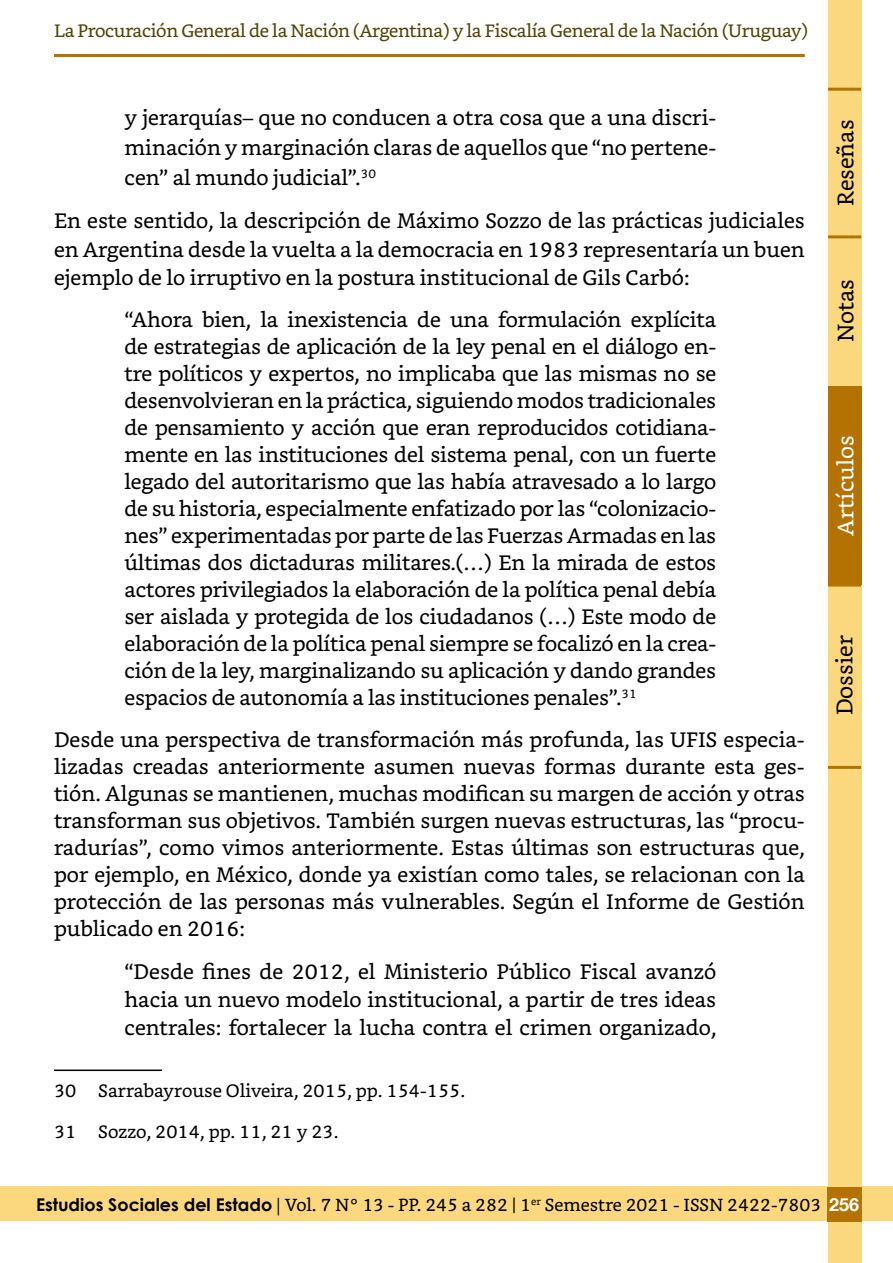
<style>
.page{position:relative;width:893px;height:1263px;background:#fff}
.page>*{position:absolute;margin:0;border:0;box-sizing:border-box;transform-origin:0 0}
.t1{font:22.5px "Bookerly";color:#000}
.t2{font:22.5px "Bookerly";color:#fff}
.citas-textuales{font:21px/27px "Bookerly";color:#000;text-align:justify}
.Cuerpo{font:21px/27px "Bookerly";color:#000;text-align:justify}
.t3{font:18px "Bookerly";letter-spacing:-.02em;color:#524405}
.Notas_al_pie{font:18px "Bookerly";color:#000}
.t4{font:17.55px "Bookerly";color:#000}
.s1{font-family:"Century Gothic";font-weight:700}
.s2{font-family:"Minion Pro"}
.s3{font-family:"Helvetica Neue";font-weight:700;font-size:18px;color:#fff}
</style>
<div class="page">
<div style="left:0;top:1187px;width:893px;height:34px;background:#fbd87e"></div>
<div style="left:828px;top:0;width:33px;height:1263px;background:#fbd87e"></div>
<div style="left:828px;top:386px;width:33px;height:199px;background:#b47300"></div>
<hr style="left:828px;top:766px;width:33px;height:3px;background:#b47300">
<div style="left:827px;top:1187px;width:35px;height:35px;background:#b47300"></div>
<hr style="left:828px;top:235px;width:33px;height:3px;background:#b47300">
<hr style="left:828px;top:88px;width:33px;height:3px;background:#b47300">
<hr style="left:54px;top:54px;width:751px;height:3px;background:#b47300">
<hr style="left:828px;top:584px;width:33px;height:3px;background:#b47300">
<hr style="left:54px;top:1069px;width:108px;height:2px;background:#000">
<p class="t3" style="left:54px;top:20px;width:755px">La Procuración General de la Nación (Argentina) y la Fiscalía General de la Nación (Uruguay)</p>
<p class="citas-textuales" style="left:124px;top:103px;width:593px;line-height:30px">y jerarquías– que no conducen a otra cosa que a una discri&shy;minación y marginación claras de aquellos que “no pertene&shy;cen” al mundo judicial”.<sup>30</sup></p>
<p class="Cuerpo" style="left:54px;top:207px;width:752px;line-height:28.5px">En este sentido, la descripción de Máximo Sozzo de las prácticas judiciales en Argentina desde la vuelta a la democracia en 1983 representaría un buen ejemplo de lo irruptivo en la postura institucional de Gils Carbó:</p>
<p class="citas-textuales" style="left:124px;top:307px;width:593px">“Ahora bien, la inexistencia de una formulación explícita de estrategias de aplicación de la ley penal en el diálogo en&shy;tre políticos y expertos, no implicaba que las mismas no se desenvolvieran en la práctica, siguiendo modos tradicionales de pensamiento y acción que eran reproducidos cotidiana&shy;mente en las instituciones del sistema penal, con un fuerte legado del autoritarismo que las había atravesado a lo largo de su historia, especialmente enfatizado por las “colonizacio&shy;nes” experimentadas por parte de las Fuerzas Armadas en las últimas dos dictaduras militares.(…) En la mirada de estos actores privilegiados la elaboración de la política penal debía ser aislada y protegida de los ciudadanos (…) Este modo de elaboración de la política penal siempre se focalizó en la crea&shy;ción de la ley, marginalizando su aplicación y dando grandes espacios de autonomía a las instituciones penales”.<sup>31</sup></p>
<p class="Cuerpo" style="left:54px;top:727px;width:752px">Desde una perspectiva de transformación más profunda, las UFIS especia&shy;lizadas creadas anteriormente asumen nuevas formas durante esta ges&shy;tión. Algunas se mantienen, muchas modifican su margen de acción y otras transforman sus objetivos. También surgen nuevas estructuras, las “procu&shy;radurías”, como vimos anteriormente. Estas últimas son estructuras que, por ejemplo, en México, donde ya existían como tales, se relacionan con la protección de las personas más vulnerables. Según el Informe de Gestión publicado en 2016:</p>
<p class="citas-textuales" style="left:124px;top:958px;width:593px;line-height:27.8px">“Desde fines de 2012, el Ministerio Público Fiscal avanzó hacia un nuevo modelo institucional, a partir de tres ideas centrales: fortalecer la lucha contra el crimen organizado,</p>
<p class="Notas_al_pie" style="left:54px;top:1080px;width:413px">30 Sarrabayrouse Oliveira, 2015, pp. 154-155.</p>
<p class="Notas_al_pie" style="left:54px;top:1121px;width:286px">31 Sozzo, 2014, pp. 11, 21 y 23.</p>
<p class="t1" style="left:833px;top:206px;width:88px;rotate:-90deg">Reseñas</p>
<p class="t1" style="left:833px;top:342px;width:65px;rotate:-90deg">Notas</p>
<p class="t2" style="left:833px;top:536px;width:102px;rotate:-90deg">Artículos</p>
<p class="t1" style="left:832px;top:715px;width:82px;rotate:-90deg">Dossier</p>
<p class="t4" style="left:36px;top:1194px;width:825px"><span class="s1">Estudios Sociales del Estado</span> <span class="s2">|</span> Vol. 7 N° 13 - PP. 245 a 282 | 1<sup>er</sup> Semestre 2021 - ISSN 2422-7803 <span class="s3">256</span></p>
</div>
